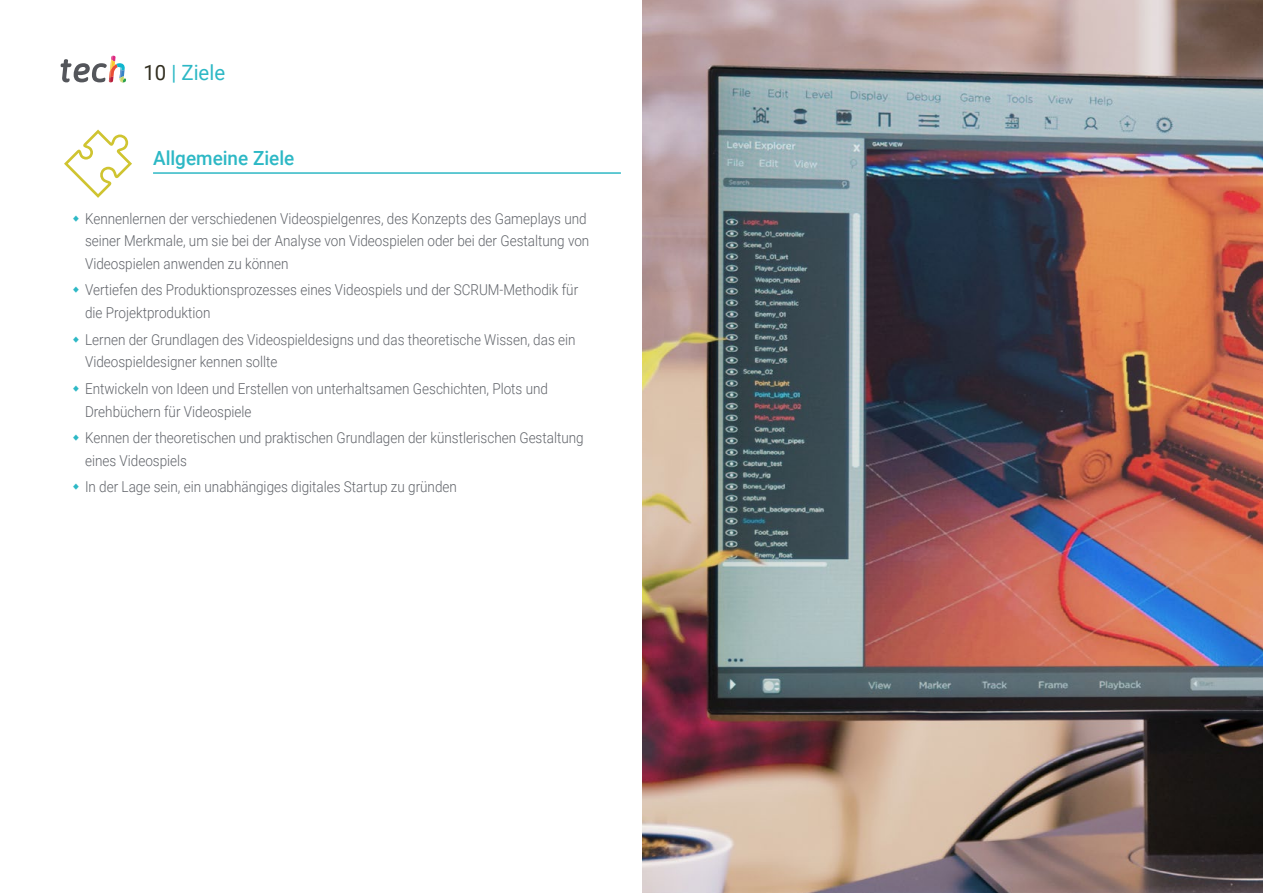
<style>
.page{position:relative;width:1263px;height:893px;background:#fff}
.page>*{position:absolute;margin:0;border:0;box-sizing:border-box;transform-origin:0 0}
.t1{font:21px "Roboto";color:#2db8c5}
.t2{font:500 19.5px "Roboto";color:#2db8c5}
.t3{font:300 15px/22.5px "Roboto";color:#61646a;scale:.9 1}
.s1{color:#312e20}
</style>
<div class="page">
<hr style="left:153px;top:173px;width:468px;height:1px;background:#2db8c5">
<svg style="left:64px;top:130px;width:68px;height:68px"></svg>
<img style="left:642px;top:0;width:621px;height:893px">
<svg style="left:61px;top:56px;width:65px;height:27px"></svg>
<h1 class="t1" style="left:144px;top:57px;width:83px"><span class="s1">10</span> | Ziele</h1>
<h2 class="t2" style="left:153px;top:144px;width:143px">Allgemeine Ziele</h2>
<p class="t3" style="left:85px;top:207px;width:562px">Kennenlernen der verschiedenen Videospielgenres, des Konzepts des Gameplays und seiner Merkmale, um sie bei der Analyse von Videospielen oder bei der Gestaltung von<br>Videospielen anwenden zu können</p>
<p class="t3" style="left:85px;top:278px;width:549px">Vertiefen des Produktionsprozesses eines Videospiels und der SCRUM-Methodik für die Projektproduktion</p>
<p class="t3" style="left:85px;top:328px;width:546px">Lernen der Grundlagen des Videospieldesigns und das theoretische Wissen, das ein<br>Videospieldesigner kennen sollte</p>
<p class="t3" style="left:85px;top:377px;width:516px">Entwickeln von Ideen und Erstellen von unterhaltsamen Geschichten, Plots und<br>Drehbüchern für Videospiele</p>
<p class="t3" style="left:85px;top:426px;width:556px">Kennen der theoretischen und praktischen Grundlagen der künstlerischen Gestaltung eines Videospiels</p>
<p class="t3" style="left:85px;top:475px;width:415px">In der Lage sein, ein unabhängiges digitales Startup zu gründen</p>
</div>
